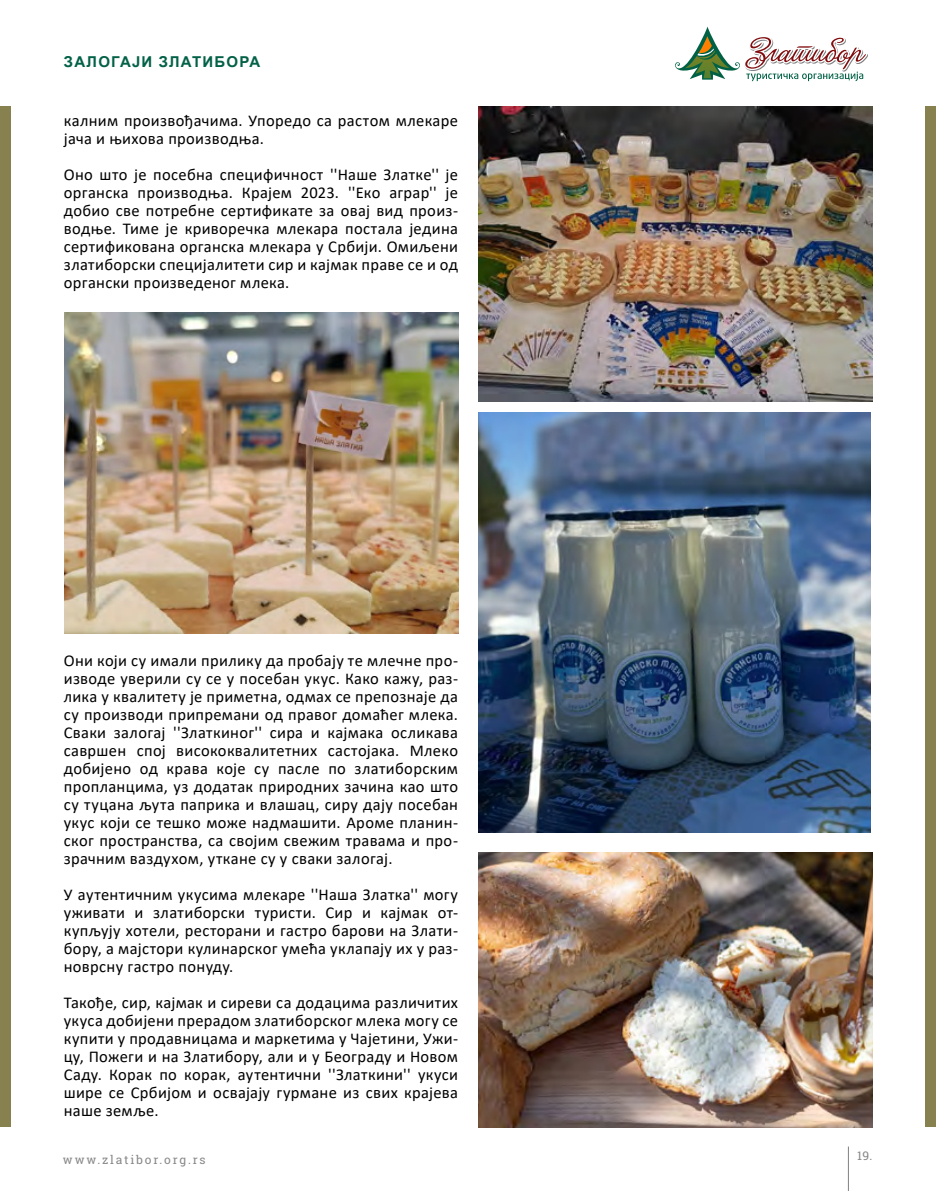
<style>
.page{position:relative;width:936px;height:1191px;background:#fff}
.page>*{position:absolute;margin:0;border:0;box-sizing:border-box;transform-origin:0 0}
.t1{font:16.5px/18px "Calibri";letter-spacing:.02em;color:#000;text-align:justify}
.t2{font:700 15px "Arial";letter-spacing:.08em;color:#036147}
.t3{font:12px "Roboto Slab";letter-spacing:.15em;color:#878787}
</style>
<div class="page">
<hr style="left:848px;top:1146px;width:1px;height:45px;background:#808080">
<div style="left:0;top:106px;width:10px;height:1020px;background:#87804f"></div>
<div style="left:925px;top:106px;width:10px;height:1020px;background:#87804f"></div>
<svg style="left:675px;top:27px;width:193px;height:54px"></svg>
<img style="left:65px;top:313px;width:393px;height:321px">
<img style="left:478px;top:413px;width:392px;height:419px">
<img style="left:478px;top:106px;width:394px;height:296px">
<img style="left:478px;top:853px;width:394px;height:274px">
<p class="t2" style="left:64px;top:51px;width:198px">ЗАЛОГАЈИ ЗЛАТИБОРА</p>
<p class="t1" style="left:64px;top:111px;width:395px">калним произвођачима. Упоредо са растом млекаре јача и њихова производња.</p>
<p class="t1" style="left:64px;top:165px;width:396px">Оно што је посебна специфичност ''Наше Златке'' је органска производња. Крајем 2023. ''Еко аграр'' је добио све потребне сертификате за овај вид произ&shy;водње. Тиме је криворечка млекара постала једина сертификована органска млекара у Србији. Омиљени златиборски специјалитети сир и кајмак праве се и од органски произведеног млека.</p>
<p class="t1" style="left:64px;top:651px;width:396px">Они који су имали прилику да пробају те млечне про&shy;изводе уверили су се у посебан укус. Како кажу, раз&shy;лика у квалитету је приметна, одмах се препознаје да су производи припремани од правог домаћег млека.<br>Сваки залогај ''Златкиног'' сира и кајмака осликава савршен спој висококвалитетних састојака. Млеко добијено од крава које су пасле по златиборским пропланцима, уз додатак природних зачина као што су туцана љута паприка и влашац, сиру дају посебан укус који се тешко може надмашити. Ароме планин&shy;ског пространства, са својим свежим травама и про&shy;зрачним ваздухом, уткане су у сваки залогај.</p>
<p class="t1" style="left:64px;top:885px;width:396px">У аутентичним укусима млекаре ''Наша Златка'' могу уживати и златиборски туристи. Сир и кајмак от&shy;купљују хотели, ресторани и гастро барови на Злати&shy;бору, а мајстори кулинарског умећа уклапају их у раз&shy;новрсну гастро понуду.</p>
<p class="t1" style="left:64px;top:993px;width:396px">Такође, сир, кајмак и сиреви са додацима различитих укуса добијени прерадом златиборског млека могу се купити у продавницама и маркетима у Чајетини, Ужи&shy;цу, Пожеги и на Златибору, али и у Београду и Новом Саду. Корак по корак, аутентични ''Златкини'' укуси шире се Србијом и освајају гурмане из свих крајева наше земље.</p>
<p class="t3" style="left:63px;top:1151px;width:144px">www.zlatibor.org.rs</p>
<p class="t3" style="left:857px;top:1147px;width:16px">19.</p>
</div>
